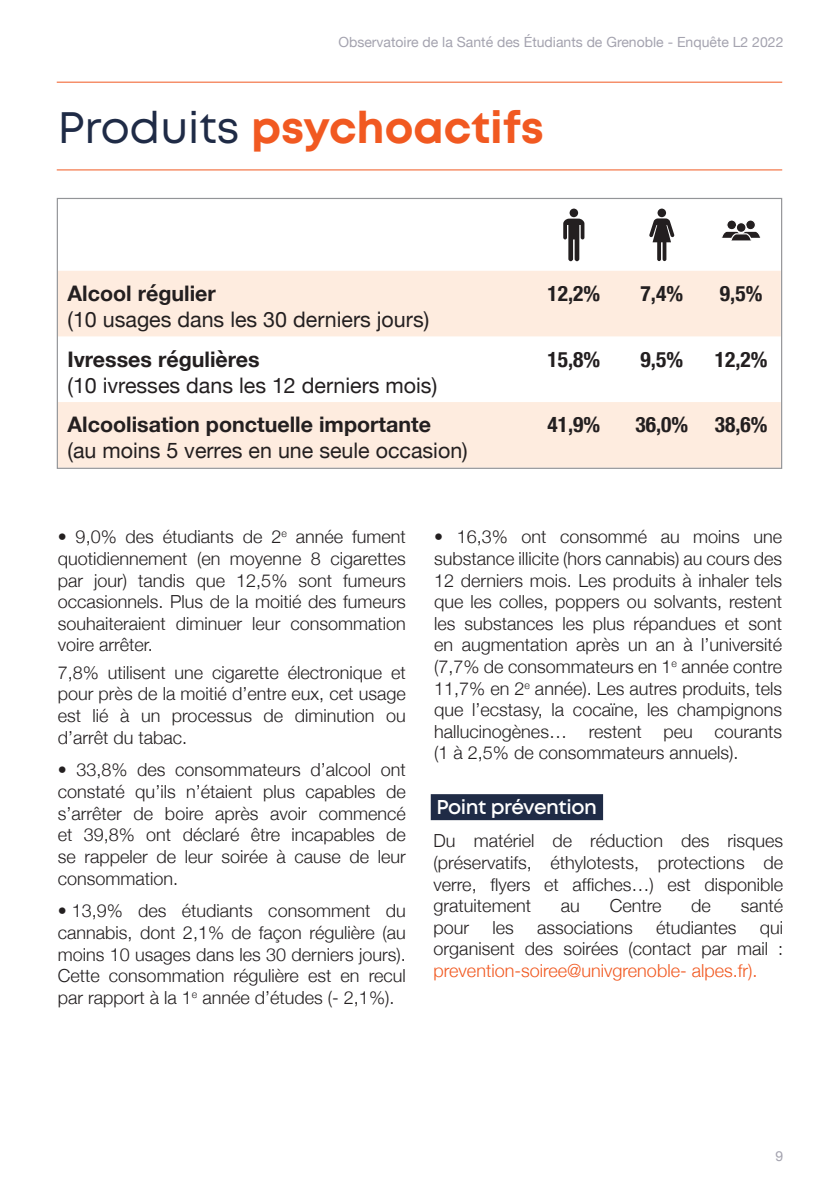
<style>
.page{position:relative;width:840px;height:1191px;background:#fff}
.page>*{position:absolute;margin:0;border:0;box-sizing:border-box;transform-origin:0 0}
.t1{font:700 44px "Mont";color:#f15921}
.t2{font:21.4px "Helvetica Neue";color:#231f20}
.t3{font:700 21.4px "Helvetica Neue";color:#231f20}
.t4{font:700 condensed 21.4px "Helvetica Neue";color:#231f20}
.t5{font:600 20px "Mont";letter-spacing:-.02em;color:#fff}
.t6{font:300 18px/21.6px "Helvetica Neue";color:#231f20;text-align:justify}
.t7{font:300 18px/21.6px "Helvetica Neue";color:#f15921;text-align:justify}
.t8{font:14px "Helvetica Neue";color:#a4a3af}
.s1{font-weight:400;color:#1f2b46}
.s2{color:#231f20}
</style>
<div class="page">
<hr style="left:57px;top:169px;width:724px;height:1px;background:#f15921">
<hr style="left:57px;top:82px;width:724px;height:1px;background:#f15921">
<div style="left:430px;top:794px;width:172px;height:26px;background:#1f2b46"></div>
<svg style="left:59px;top:271px;width:720px;height:196px;fill:#feecdf"></svg>
<div style="left:569px;top:209px;width:8px;height:8px;background:#231f20;border-radius:50%"></div>
<svg style="left:563px;top:219px;width:21px;height:42px"></svg>
<div style="left:657px;top:209px;width:8px;height:8px;background:#231f20;border-radius:50%"></div>
<svg style="left:649px;top:218px;width:25px;height:43px"></svg>
<svg style="left:745px;top:220px;width:10px;height:10px"></svg>
<div style="left:744px;top:219px;width:11px;height:11px;border:1px solid #fff;border-radius:50%"></div>
<svg style="left:726px;top:220px;width:10px;height:10px"></svg>
<div style="left:725px;top:219px;width:11px;height:11px;border:1px solid #fff;border-radius:50%"></div>
<svg style="left:735px;top:223px;width:10px;height:9px"></svg>
<div style="left:735px;top:222px;width:11px;height:11px;border:1px solid #fff;border-radius:50%"></div>
<svg style="left:721px;top:230px;width:40px;height:11px"></svg>
<div style="left:57px;top:198px;width:724px;height:271px;border:1px solid #939598"></div>
<p class="t8" style="left:338px;top:32px;width:446px">Observatoire de la Santé des Étudiants de Grenoble - Enquête L2 2022</p>
<p class="t1" style="left:58px;top:99px;width:487px"><span class="s1">Produits</span> psychoactifs</p>
<p class="t3" style="left:67px;top:277px;width:150px">Alcool régulier</p>
<p class="t2" style="left:67px;top:304px;width:363px">(10 usages dans les 30 derniers jours)</p>
<p class="t3" style="left:67px;top:342px;width:193px">Ivresses régulières</p>
<p class="t2" style="left:67px;top:369px;width:371px">(10 ivresses dans les 12 derniers mois)</p>
<p class="t3" style="left:67px;top:408px;width:365px">Alcoolisation ponctuelle importante</p>
<p class="t2" style="left:67px;top:435px;width:401px">(au moins 5 verres en une seule occasion)</p>
<p class="t4" style="left:547px;top:275px;width:54px">12,2%</p>
<p class="t4" style="left:640px;top:275px;width:44px">7,4%</p>
<p class="t4" style="left:719px;top:275px;width:44px">9,5%</p>
<p class="t4" style="left:547px;top:341px;width:54px">15,8%</p>
<p class="t4" style="left:640px;top:341px;width:44px">9,5%</p>
<p class="t4" style="left:714px;top:341px;width:54px">12,2%</p>
<p class="t4" style="left:547px;top:407px;width:54px">41,9%</p>
<p class="t4" style="left:635px;top:407px;width:54px">36,0%</p>
<p class="t4" style="left:714px;top:407px;width:54px">38,6%</p>
<p class="t6" style="left:58px;top:525px;width:349px">• 9,0% des étudiants de 2<sup>e</sup> année fument quotidiennement (en moyenne 8 cigarettes par jour) tandis que 12,5% sont fumeurs occasionnels. Plus de la moitié des fumeurs souhaiteraient diminuer leur consommation voire arrêter.</p>
<p class="t6" style="left:58px;top:660px;width:349px">7,8% utilisent une cigarette électronique et pour près de la moitié d’entre eux, cet usage est lié à un processus de diminution ou d’arrêt du tabac.</p>
<p class="t6" style="left:58px;top:758px;width:349px">• 33,8% des consommateurs d’alcool ont constaté qu’ils n’étaient plus capables de s’arrêter de boire après avoir commencé et 39,8% ont déclaré être incapables de se rappeler de leur soirée à cause de leur consommation.</p>
<p class="t6" style="left:58px;top:899px;width:349px">• 13,9% des étudiants consomment du cannabis, dont 2,1% de façon régulière (au moins 10 usages dans les 30 derniers jours).<br>Cette consommation régulière est en recul par rapport à la 1<sup>e</sup> année d’études (- 2,1%).</p>
<p class="t6" style="left:434px;top:525px;width:349px">• 16,3% ont consommé au moins une substance illicite (hors cannabis) au cours des 12 derniers mois. Les produits à inhaler tels que les colles, poppers ou solvants, restent les substances les plus répandues et sont en augmentation après un an à l’université (7,7% de consommateurs en 1<sup>e</sup> année contre 11,7% en 2<sup>e</sup> année). Les autres produits, tels que l’ecstasy, la cocaïne, les champignons hallucinogènes… restent peu courants (1 à 2,5% de consommateurs annuels).</p>
<p class="t5" style="left:436px;top:794px;width:162px">Point prévention</p>
<p class="t6" style="left:433px;top:829px;width:351px">Du matériel de réduction des risques (préservatifs, éthylotests, protections de verre, flyers et affiches…) est disponible gratuitement</p>
<p class="t6" style="left:560px;top:893px;width:21px">au</p>
<p class="t6" style="left:609px;top:893px;width:53px">Centre</p>
<p class="t6" style="left:691px;top:893px;width:21px">de</p>
<p class="t6" style="left:740px;top:893px;width:44px">santé</p>
<p class="t6" style="left:433px;top:915px;width:37px">pour</p>
<p class="t6" style="left:492px;top:915px;width:23px">les</p>
<p class="t6" style="left:537px;top:915px;width:97px">associations</p>
<p class="t6" style="left:655px;top:915px;width:82px">étudiantes</p>
<p class="t7" style="left:433px;top:915px;width:351px;text-indent:326px"><span class="s2">qui organisent des soirées (contact par mail : </span>prevention-soiree@univgrenoble- alpes.fr).</p>
<p class="t8" style="left:775px;top:1146px;width:9px">9</p>
</div>
